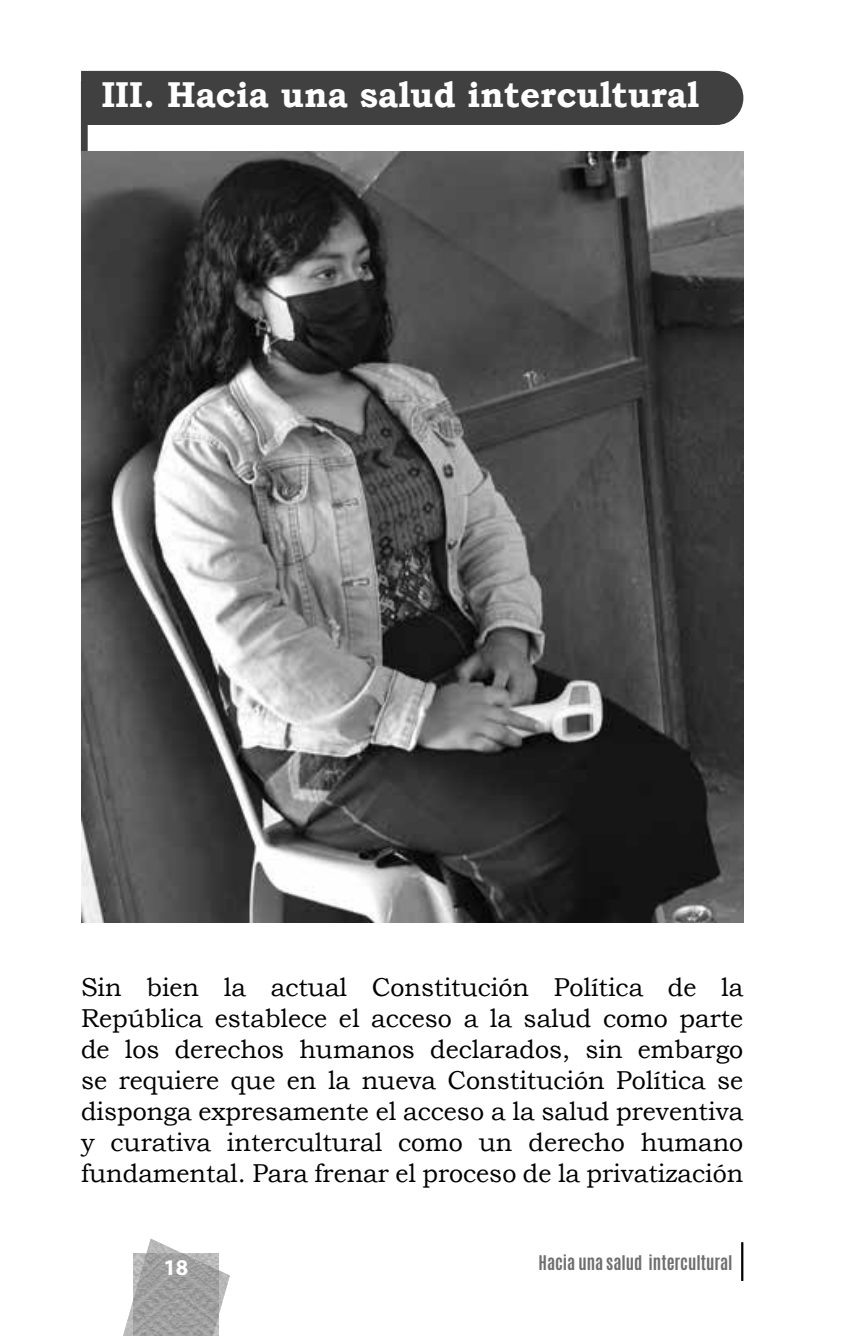
<style>
.page{position:relative;width:865px;height:1336px;background:#fff}
.page>*{position:absolute;margin:0;border:0;box-sizing:border-box;transform-origin:0 0}
.t1{font:700 36px "Bookman Old Style";color:#fff}
.t2{font:700 31.5px "Myriad Arabic";color:#fff}
.t3{font:25.88px/31.1px "Bookman Old Style";color:#000;text-align:justify}
.t4{font:700 16.88px "Antonio";color:#6e6e6e}
</style>
<div class="page">
<img style="left:123px;top:1238px;width:107px;height:98px">
<img style="left:134px;top:1254px;width:84px;height:82px">
<hr style="left:741px;top:1242px;width:2px;height:39px;background:#000">
<div style="left:81px;top:71px;width:662px;height:54px;background:#404040"></div>
<div style="left:81px;top:81px;width:7px;height:74px;background:#404040"></div>
<img style="left:81px;top:151px;width:662px;height:771px">
<h1 class="t1" style="left:101px;top:68px;width:599px">III. Hacia una salud intercultural</h1>
<p class="t3" style="left:81px;top:972px;width:663px">Sin bien la actual Constitución Política de la República establece el acceso a la salud como parte de los derechos humanos declarados, sin embargo se requiere que en la nueva Constitución Política se disponga expresamente el acceso a la salud preventiva y curativa intercultural como un derecho humano fundamental. Para frenar el proceso de la privatización</p>
<p class="t2" style="left:163px;top:1245px;width:26px">18</p>
<p class="t4" style="left:538px;top:1249px;width:196px">Hacia una salud intercultural</p>
</div>
